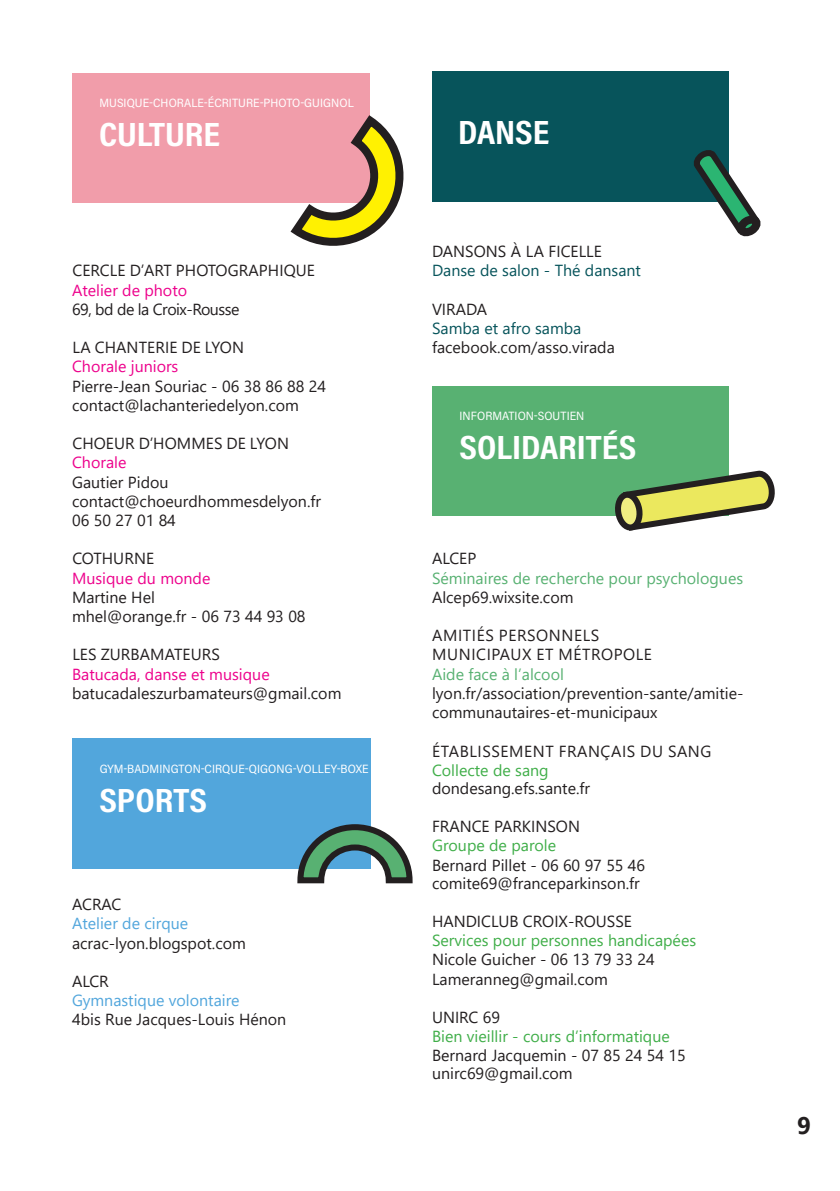
<style>
.page{position:relative;width:840px;height:1191px;background:#fff}
.page>*{position:absolute;margin:0;border:0;box-sizing:border-box;transform-origin:0 0}
.t1{font:34px "Acumin Variable Concept";color:#fff;scale:1.11 1}
.t2{font:700 24px "Segoe UI";color:#231f20}
.t3{font:16px/19.2px "Segoe UI";color:#231f20}
.t4{font:16px "Segoe UI";color:#40ae49}
.t5{font:16px "Segoe UI";color:#ed028c}
.t6{font:16px/19.2px "Segoe UI";letter-spacing:.035em;color:#231f20}
.t7{font:16px "Segoe UI";color:#58b172}
.t8{font:16px "Segoe UI";color:#07545b}
.t9{font:16px "Segoe UI";color:#52a6dc}
.t10{font:16px "Segoe UI";letter-spacing:-.03em;color:#231f20}
.t11{font:12px "Acumin Variable Concept";letter-spacing:.005em;color:#fff}
</style>
<div class="page">
<div style="left:72px;top:738px;width:298px;height:131px;background:#52a6dc"></div>
<svg style="left:297px;top:821px;width:116px;height:63px"></svg>
<div style="left:72px;top:73px;width:298px;height:129px;background:#f19daa"></div>
<svg style="left:285px;top:115px;width:119px;height:131px"></svg>
<div style="left:432px;top:71px;width:295px;height:131px;background:#07545b"></div>
<svg style="left:694px;top:144px;width:67px;height:93px"></svg>
<div style="left:432px;top:386px;width:296px;height:129px;background:#58b172"></div>
<svg style="left:609px;top:472px;width:166px;height:59px"></svg>
<p class="t11" style="left:99px;top:95px;width:256px">MUSIQUE-CHORALE-ÉCRITURE-PHOTO-GUIGNOL</p>
<h1 class="t1" style="left:99px;top:110px;width:110px">CULTURE</h1>
<p class="t3" style="left:72px;top:260px;width:244px">CERCLE D’ART PHOTOGRAPHIQUE</p>
<p class="t5" style="left:72px;top:275px;width:116px">Atelier de photo</p>
<p class="t10" style="left:72px;top:294px;width:169px">69, bd de la Croix-Rousse</p>
<p class="t3" style="left:72px;top:336px;width:173px">LA CHANTERIE DE LYON</p>
<p class="t5" style="left:72px;top:351px;width:108px">Chorale juniors</p>
<p class="t3" style="left:72px;top:375px;width:255px">Pierre-Jean Souriac - 06 38 86 88 24 contact@lachanteriedelyon.com</p>
<p class="t3" style="left:72px;top:432px;width:218px">CHOEUR D’HOMMES DE LYON</p>
<p class="t5" style="left:72px;top:447px;width:56px">Chorale</p>
<p class="t3" style="left:72px;top:471px;width:250px">Gautier Pidou contact@choeurdhommesdelyon.fr<br>06 50 27 01 84</p>
<p class="t3" style="left:72px;top:548px;width:83px">COTHURNE</p>
<p class="t5" style="left:72px;top:563px;width:140px">Musique du monde</p>
<p class="t3" style="left:72px;top:586px;width:235px">Martine Hel<br>mhel@orange.fr - 06 73 44 93 08</p>
<p class="t3" style="left:72px;top:644px;width:149px">LES ZURBAMATEURS</p>
<p class="t5" style="left:72px;top:659px;width:199px">Batucada, danse et musique</p>
<p class="t3" style="left:72px;top:682px;width:271px">batucadaleszurbamateurs@gmail.com</p>
<p class="t11" style="left:100px;top:761px;width:270px">GYM-BADMINGTON-CIRQUE-QIGONG-VOLLEY-BOXE</p>
<h1 class="t1" style="left:99px;top:776px;width:98px">SPORTS</h1>
<p class="t3" style="left:72px;top:893px;width:51px">ACRAC</p>
<p class="t9" style="left:72px;top:908px;width:118px">Atelier de cirque</p>
<p class="t3" style="left:72px;top:932px;width:175px">acrac-lyon.blogspot.com</p>
<p class="t3" style="left:72px;top:970px;width:38px">ALCR</p>
<p class="t9" style="left:72px;top:985px;width:169px">Gymnastique volontaire</p>
<p class="t3" style="left:72px;top:1008px;width:215px">4bis Rue Jacques-Louis Hénon</p>
<h1 class="t1" style="left:458px;top:109px;width:84px">DANSE</h1>
<p class="t3" style="left:432px;top:240px;width:171px">DANSONS À LA FICELLE</p>
<p class="t8" style="left:432px;top:255px;width:210px">Danse de salon - Thé dansant</p>
<p class="t3" style="left:432px;top:298px;width:57px">VIRADA</p>
<p class="t8" style="left:432px;top:313px;width:151px">Samba et afro samba</p>
<p class="t3" style="left:432px;top:336px;width:184px">facebook.com/asso.virada</p>
<p class="t11" style="left:459px;top:408px;width:126px">INFORMATION-SOUTIEN</p>
<h1 class="t1" style="left:459px;top:424px;width:161px">SOLIDARITÉS</h1>
<p class="t3" style="left:432px;top:548px;width:46px">ALCEP</p>
<p class="t7" style="left:432px;top:563px;width:312px">Séminaires de recherche pour psychologues</p>
<p class="t3" style="left:432px;top:586px;width:143px">Alcep69.wixsite.com</p>
<p class="t6" style="left:432px;top:624px;width:221px">AMITIÉS PERSONNELS<br>MUNICIPAUX ET MÉTROPOLE</p>
<p class="t7" style="left:432px;top:659px;width:133px">Aide face à l’alcool</p>
<p class="t3" style="left:432px;top:682px;width:313px">lyon.fr/association/prevention-sante/amitie&shy;communautaires-et-municipaux</p>
<p class="t6" style="left:432px;top:740px;width:280px">ÉTABLISSEMENT FRANÇAIS DU SANG</p>
<p class="t4" style="left:432px;top:755px;width:118px">Collecte de sang</p>
<p class="t3" style="left:432px;top:777px;width:159px">dondesang.efs.sante.fr</p>
<p class="t3" style="left:432px;top:815px;width:149px">FRANCE PARKINSON</p>
<p class="t4" style="left:432px;top:830px;width:126px">Groupe de parole</p>
<p class="t3" style="left:432px;top:854px;width:214px;line-height:18px">Bernard Pillet - 06 60 97 55 46 comite69@franceparkinson.fr</p>
<p class="t3" style="left:432px;top:910px;width:201px">HANDICLUB CROIX-ROUSSE</p>
<p class="t4" style="left:432px;top:925px;width:265px">Services pour personnes handicapées</p>
<p class="t3" style="left:432px;top:948px;width:224px">Nicole Guicher - 06 13 79 33 24<br>Lameranneg@gmail.com</p>
<p class="t3" style="left:432px;top:1006px;width:70px">UNIRC 69</p>
<p class="t4" style="left:432px;top:1021px;width:239px">Bien vieillir - cours d’informatique</p>
<p class="t3" style="left:432px;top:1045px;width:255px;line-height:18px">Bernard Jacquemin - 07 85 24 54 15 unirc69@gmail.com</p>
<h2 class="t2" style="left:796px;top:1103px;width:15px">9</h2>
</div>
